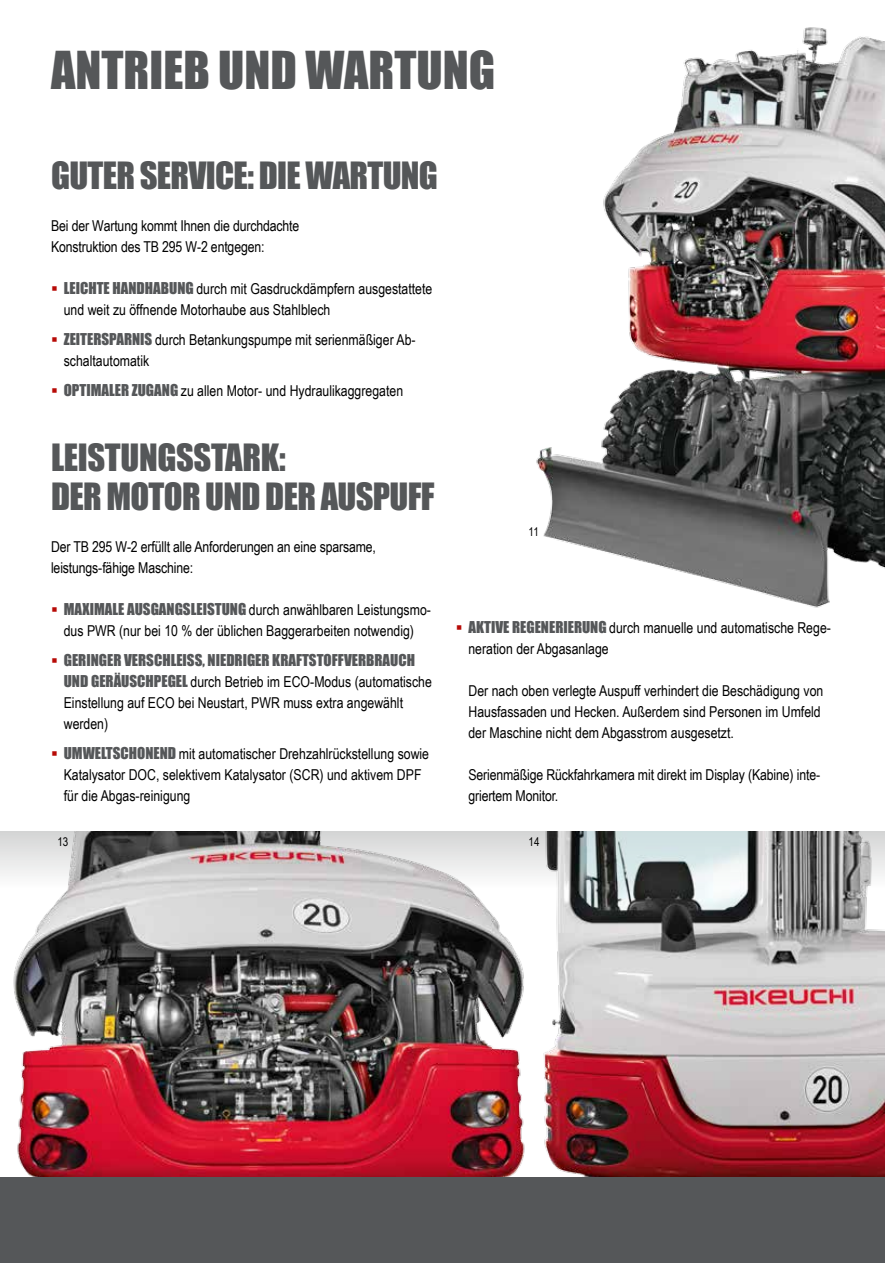
<style>
.page{position:relative;width:885px;height:1263px;background:#fff}
.page>*{position:absolute;margin:0;border:0;box-sizing:border-box;transform-origin:0 0}
.t1{font:48px "Impact";color:#555759}
.t2{font:34.5px/39px "Impact";letter-spacing:-.02em;color:#555759}
.t3{font:15px/21px "Arial Narrow";color:#000}
.t4{font:15px "Impact";color:#555759}
.t5{font:12px "Arial Narrow";color:#000}
.s1{font-family:"Impact";color:#555759}
</style>
<div class="page">
<img style="left:536px;top:27px;width:348px;height:581px">
<img style="left:568px;top:831px;width:316px;height:347px">
<img style="left:0;top:831px;width:568px;height:347px">
<div style="left:0;top:1178px;width:884px;height:85px;background:#555759"></div>
<h1 class="t1" style="left:51px;top:33px;width:446px">ANTRIEB UND WARTUNG</h1>
<h2 class="t2" style="left:51px;top:155px;width:388px">GUTER SERVICE: DIE WARTUNG</h2>
<p class="t3" style="left:51px;top:215px;width:250px">Bei der Wartung kommt Ihnen die durchdachte<br>Konstruktion des TB 295 W-2 entgegen:</p>
<p class="t3" style="left:64px;top:278px;width:370px"><span class="s1">LEICHTE HANDHABUNG</span> durch mit Gasdruckdämpfern ausgestattete und weit zu öffnende Motorhaube aus Stahlblech</p>
<p class="t3" style="left:64px;top:329px;width:353px"><span class="s1">ZEITERSPARNIS</span> durch Betankungspumpe mit serienmäßiger Ab&shy;schaltautomatik</p>
<p class="t3" style="left:64px;top:380px;width:341px"><span class="s1">OPTIMALER ZUGANG</span> zu allen Motor- und Hydraulikaggregaten</p>
<h2 class="t2" style="left:51px;top:437px;width:385px">LEISTUNGSSTARK:<br>DER MOTOR UND DER AUSPUFF</h2>
<p class="t3" style="left:51px;top:535px;width:326px">Der TB 295 W-2 erfüllt alle Anforderungen an eine sparsame, leistungs-fähige Maschine:</p>
<p class="t3" style="left:64px;top:598px;width:368px"><span class="s1">MAXIMALE AUSGANGSLEISTUNG</span> durch anwählbaren Leistungsmo&shy;dus PWR (nur bei 10 % der üblichen Baggerarbeiten notwendig)</p>
<p class="t4" style="left:64px;top:648px;width:353px">GERINGER VERSCHLEISS, NIEDRIGER KRAFTSTOFFVERBRAUCH</p>
<p class="t3" style="left:64px;top:670px;width:369px"><span class="s1">UND GERÄUSCHPEGEL</span> durch Betrieb im ECO-Modus (automatische<br>Einstellung auf ECO bei Neustart, PWR muss extra angewählt werden)</p>
<p class="t3" style="left:64px;top:742px;width:367px"><span class="s1">UMWELTSCHONEND</span> mit automatischer Drehzahlrückstellung sowie<br>Katalysator DOC, selektivem Katalysator (SCR) und aktivem DPF für die Abgas-reinigung</p>
<p class="t5" style="left:528px;top:523px;width:12px">11</p>
<p class="t3" style="left:468px;top:616px;width:364px"><span class="s1">AKTIVE REGENERIERUNG</span> durch manuelle und automatische Rege&shy;neration der Abgasanlage</p>
<p class="t3" style="left:468px;top:679px;width:356px">Der nach oben verlegte Auspuff verhindert die Beschädigung von<br>Hausfassaden und Hecken. Außerdem sind Personen im Umfeld der Maschine nicht dem Abgasstrom ausgesetzt.</p>
<p class="t3" style="left:468px;top:763px;width:353px">Serienmäßige Rückfahrkamera mit direkt im Display (Kabine) inte&shy;griertem Monitor.</p>
<p class="t5" style="left:57px;top:833px;width:12px">13</p>
<p class="t5" style="left:528px;top:833px;width:12px">14</p>
</div>
